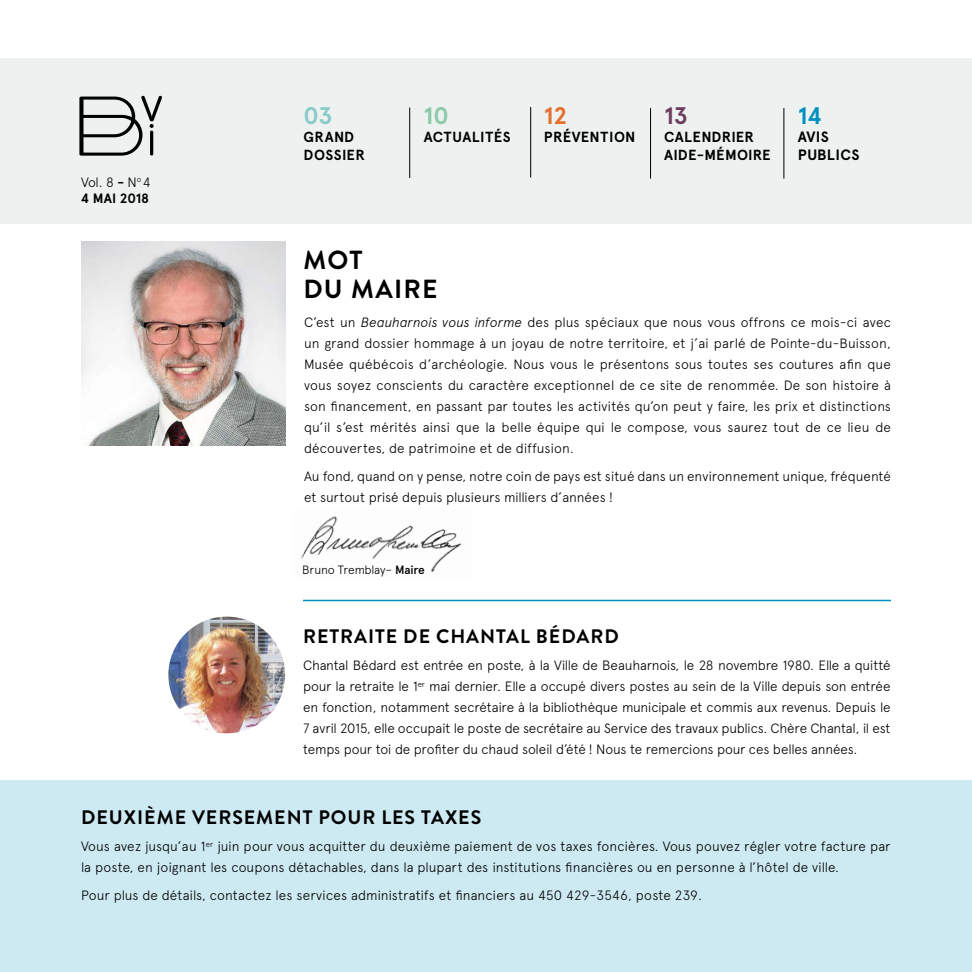
<style>
.page{position:relative;width:972px;height:972px;background:#fff}
.page>*{position:absolute;margin:0;border:0;box-sizing:border-box;transform-origin:0 0}
.t1{font:700 26.25px/28.5px "Brandon Grotesque";letter-spacing:.05em;color:#000}
.t2{font:700 24px "Apercu";color:#8ac9c9}
.t3{font:700 24px "Apercu";color:#8cc9aa}
.t4{font:700 24px "Apercu";color:#e46f2e}
.t5{font:700 24px "Apercu";color:#6e3e5d}
.t6{font:700 24px "Apercu";color:#0090bf}
.t7{font:700 19.5px "Brandon Grotesque";letter-spacing:.05em;color:#000}
.t8{font:700 15px/18px "Apercu";letter-spacing:.02em;color:#000}
.t9{font:700 14.7px/18px "Apercu";letter-spacing:.02em;color:#000}
.t10{font:700 14.7px "Apercu";letter-spacing:.04em;color:#000}
.t11{font:300 13.5px/21px "Apercu";color:#000;text-align:justify}
.t12{font:700 13.5px/16.5px "Apercu";letter-spacing:-.005em;color:#000}
.t13{font:300 12px "Apercu";letter-spacing:-.01em;color:#000}
.s1{font-weight:300}
.s2{font-style:italic}
.s3{font-weight:500}
</style>
<div class="page">
<div style="left:0;top:780px;width:972px;height:192px;background:#cde9f2"></div>
<div style="left:0;top:58px;width:972px;height:165px;background:#edf2f1"></div>
<img style="left:81px;top:242px;width:204px;height:204px">
<svg style="left:79px;top:96px;width:83px;height:60px"></svg>
<img style="left:301px;top:516px;width:160px;height:56px">
<hr style="left:409px;top:108px;width:1px;height:70px;background:#000">
<hr style="left:530px;top:107px;width:1px;height:70px;background:#000">
<hr style="left:650px;top:108px;width:1px;height:71px;background:#000">
<hr style="left:784px;top:108px;width:1px;height:71px;background:#000">
<hr style="left:303px;top:600px;width:588px;height:1px;background:#0090bf">
<img style="left:168px;top:617px;width:117px;height:116px;border-radius:58px">
<p class="t12" style="left:81px;top:174px;width:71px"><span class="s1">Vol. 8</span> - <span class="s1">N</span><sup>o</sup> <span class="s1">4<br></span>4 MAI 2018</p>
<h2 class="t2" style="left:303px;top:101px;width:31px">03</h2>
<p class="t9" style="left:303px;top:128px;width:63px">GRAND<br>DOSSIER</p>
<h2 class="t3" style="left:424px;top:101px;width:27px">10</h2>
<p class="t10" style="left:424px;top:128px;width:88px">ACTUALITÉS</p>
<h2 class="t4" style="left:544px;top:101px;width:25px">12</h2>
<p class="t9" style="left:544px;top:128px;width:93px">PRÉVENTION</p>
<h2 class="t5" style="left:664px;top:101px;width:25px">13</h2>
<p class="t9" style="left:664px;top:128px;width:108px">CALENDRIER<br>AIDE-MÉMOIRE</p>
<h2 class="t6" style="left:798px;top:101px;width:26px">14</h2>
<p class="t8" style="left:798px;top:128px;width:63px">AVIS<br>PUBLICS</p>
<h1 class="t1" style="left:303px;top:246px;width:132px">MOT<br>DU MAIRE</h1>
<p class="t11" style="left:304px;top:311px;width:588px">C’est un <span class="s2">Beauharnois vous informe</span> des plus spéciaux que nous vous offrons ce mois-ci avec un grand dossier hommage à un joyau de notre territoire, et j’ai parlé de Pointe-du-Buisson, Musée québécois d’archéologie. Nous vous le présentons sous toutes ses coutures afin que vous soyez conscients du caractère exceptionnel de ce site de renommée. De son histoire à son financement, en passant par toutes les activités qu’on peut y faire, les prix et distinctions qu’il s’est mérités ainsi que la belle équipe qui le compose, vous saurez tout de ce lieu de découvertes, de patrimoine et de diffusion.</p>
<p class="t11" style="left:304px;top:465px;width:588px">Au fond, quand on y pense, notre coin de pays est situé dans un environnement unique, fréquenté et surtout prisé depuis plusieurs milliers d’années !</p>
<p class="t13" style="left:302px;top:562px;width:124px">Bruno Tremblay– <span class="s3">Maire</span></p>
<h3 class="t7" style="left:303px;top:622px;width:302px">RETRAITE DE CHANTAL BÉDARD</h3>
<p class="t11" style="left:303px;top:655px;width:589px">Chantal Bédard est entrée en poste, à la Ville de Beauharnois, le 28 novembre 1980. Elle a quitté pour la retraite le 1<sup>er</sup> mai dernier. Elle a occupé divers postes au sein de la Ville depuis son entrée en fonction, notamment secrétaire à la bibliothèque municipale et commis aux revenus. Depuis le 7 avril 2015, elle occupait le poste de secrétaire au Service des travaux publics. Chère Chantal, il est temps pour toi de profiter du chaud soleil d’été ! Nous te remercions pour ces belles années.</p>
<h3 class="t7" style="left:81px;top:803px;width:402px">DEUXI ÈME VERSEMENT POUR LES TAXES</h3>
<p class="t11" style="left:81px;top:836px;width:811px">Vous avez jusqu’au 1<sup>er</sup> juin pour vous acquitter du deuxième paiement de vos taxes foncières. Vous pouvez régler votre facture par la poste, en joignant les coupons détachables, dans la plupart des institutions financières ou en personne à l’hôtel de ville.</p>
<p class="t11" style="left:81px;top:885px;width:623px">Pour plus de détails, contactez les services administratifs et financiers au 450 429-3546, poste 239.</p>
</div>
